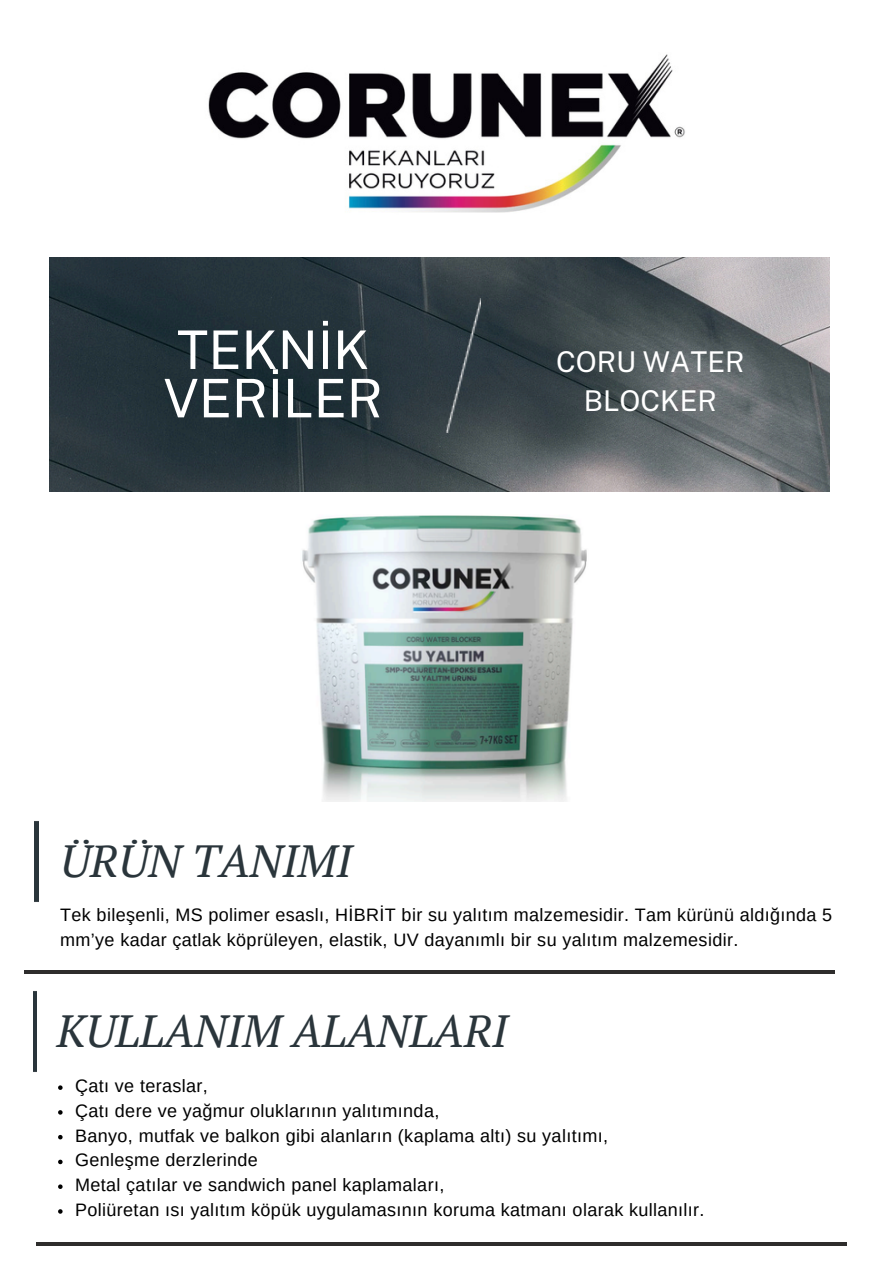
<style>
.page{position:relative;width:894px;height:1264px;background:#fff}
.page>*{position:absolute;margin:0;border:0;box-sizing:border-box;transform-origin:0 0}
.t1{font:53.25px/48.3px "Public Sans";color:#fff}
.t2{font:italic 45px "PT Serif";color:#2a353b}
.t3{font:28.5px/39.3px "Public Sans";color:#fff;text-align:center}
.t4{font:18px/24.8px "Arimo";letter-spacing:.02em;color:#000}
</style>
<div class="page">
<img style="left:50px;top:257px;width:779px;height:234px">
<img style="left:445px;top:299px;width:35px;height:133px">
<img style="left:35px;top:821px;width:3px;height:81px">
<hr style="left:24px;top:970px;width:810px;height:3px;background:#2e2d2c">
<img style="left:208px;top:54px;width:477px;height:159px">
<img style="left:33px;top:991px;width:4px;height:81px">
<img style="left:302px;top:515px;width:285px;height:286px">
<svg style="left:58px;top:1085px;width:5px;height:4px"></svg>
<svg style="left:58px;top:1110px;width:5px;height:4px"></svg>
<svg style="left:58px;top:1134px;width:5px;height:5px"></svg>
<svg style="left:58px;top:1159px;width:5px;height:5px"></svg>
<svg style="left:58px;top:1184px;width:5px;height:4px"></svg>
<svg style="left:58px;top:1209px;width:5px;height:4px"></svg>
<hr style="left:36px;top:1242px;width:810px;height:3px;background:#2e2d2c">
<p class="t1" style="left:163px;top:325px;width:221px">TEKNİK<br>VERİLER</p>
<h2 class="t2" style="left:60px;top:830px;width:293px">ÜRÜN TANIMI</h2>
<p class="t3" style="left:556px;top:342px;width:190px">CORU WATER<br>BLOCKER</p>
<p class="t4" style="left:60px;top:902px;width:773px">Tek bileşenli, MS polimer esaslı, HİBRİT bir su yalıtım malzemesidir. Tam kürünü aldığında 5 mm’ye kadar çatlak köprüleyen, elastik, UV dayanımlı bir su yalıtım malzemesidir.</p>
<p class="t2" style="left:57px;top:999px;width:452px">KULLANIM ALANLARI</p>
<h2 class="t4" style="left:75px;top:1073px;width:134px">Çatı ve teraslar,</h2>
<p class="t4" style="left:75px;top:1098px;width:365px">Çatı dere ve yağmur oluklarının yalıtımında,</p>
<p class="t4" style="left:75px;top:1122px;width:534px">Banyo, mutfak ve balkon gibi alanların (kaplama altı) su yalıtımı,</p>
<p class="t4" style="left:75px;top:1147px;width:184px">Genleşme derzlerinde</p>
<p class="t4" style="left:75px;top:1172px;width:370px">Metal çatılar ve sandwich panel kaplamaları,</p>
<p class="t4" style="left:75px;top:1197px;width:630px">Poliüretan ısı yalıtım köpük uygulamasının koruma katmanı olarak kullanılır.</p>
</div>
